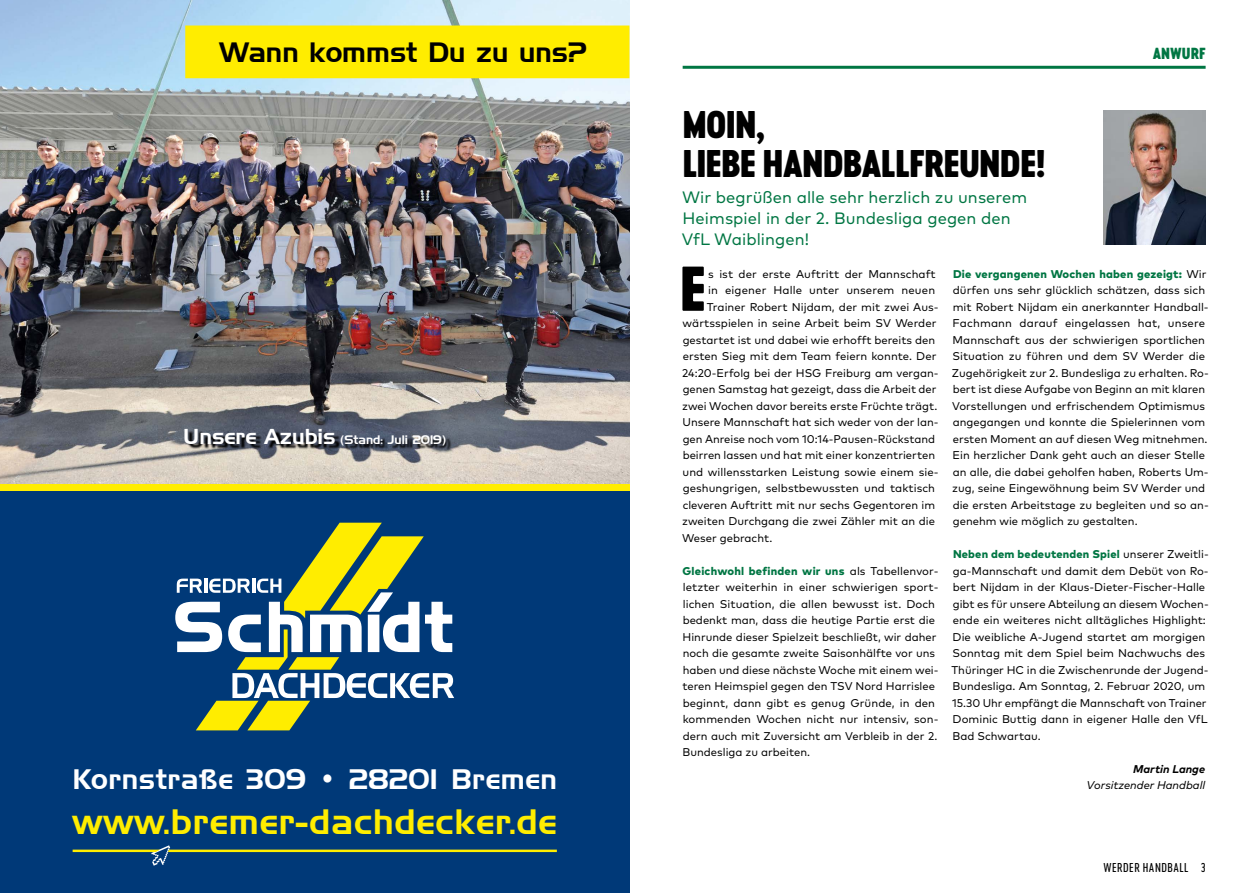
<style>
.page{position:relative;width:1259px;height:893px;background:#fff}
.page>*{position:absolute;margin:0;border:0;box-sizing:border-box;transform-origin:0 0}
.t1{font:58.95px "Cervo Neue Black Neue";color:#000}
.t2{font:36px/39px "Cervo Neue Black Neue";letter-spacing:-.025em;color:#000}
.t3{font:34.35px "Handel Gothic BT";letter-spacing:.025em;color:#ffed00}
.t4{font:27.45px "Handel Gothic BT";letter-spacing:.02em;color:#fff}
.t5{font:27.3px "Handel Gothic BT";color:#000}
.t6{font:16.5px/21px "Mark Pro";letter-spacing:.005em;color:#007643}
.t7{font:15px "Cervo Neue Black Neue";color:#007643}
.t8{font:12px "Handel Gothic BT";color:#fff}
.t9{font:12px "Cervo Neue Regular Neue";letter-spacing:.045em;color:#000}
.t10{font:11.25px/16.5px "Mark Pro";color:#000}
.t11{font:italic 11.25px "Mark Pro";color:#000}
.t12{font:italic 700 11.25px "Mark Pro";color:#000}
.s1{font-size:21px}
.s2{font-weight:800;color:#007643}
</style>
<div class="page">
<hr style="left:682px;top:66px;width:523px;height:3px;background:#007643">
<img style="left:1103px;top:110px;width:102px;height:135px">
<img style="left:0;top:0;width:629px;height:485px">
<div style="left:185px;top:26px;width:444px;height:52px;background:#ffed00"></div>
<svg style="left:187px;top:431px;width:265px;height:20px;background:#4c505b"></svg>
<svg style="left:0;top:485px;width:629px;height:7px;background:#dad311"></svg>
<div style="left:0;top:492px;width:629px;height:401px;background:#003978"></div>
<svg style="left:73px;top:845px;width:484px;height:21px"></svg>
<svg style="left:175px;top:523px;width:279px;height:207px"></svg>
<h3 class="t5" style="left:219px;top:36px;width:369px">Wann kommst Du zu uns?</h3>
<h3 class="t7" style="left:1152px;top:43px;width:54px">ANWURF</h3>
<p class="t8" style="left:183px;top:432px;width:264px"><span class="s1">Unsere Azubis</span> (Stand: Juli 2019)</p>
<h3 class="t4" style="left:73px;top:762px;width:486px">Kornstraße 309 • 28201 Bremen</h3>
<h3 class="t3" style="left:73px;top:801px;width:485px">www.bremer-dachdecker.de</h3>
<h2 class="t2" style="left:682px;top:105px;width:364px">MOIN,<br>LIEBE HANDBALLFREUNDE!</h2>
<h3 class="t6" style="left:682px;top:185px;width:347px">Wir begrüßen alle sehr herzlich zu unserem<br>Heimspiel in der 2. Bundesliga gegen den<br>VfL Waiblingen!</h3>
<h1 class="t1" style="left:679px;top:246px;width:28px">E</h1>
<p class="t10" style="left:708px;top:265px;width:229px">s ist der erste Auftritt der Mannschaft</p>
<p class="t10" style="left:708px;top:281px;width:228px">in eigener Halle unter unserem neuen</p>
<p class="t10" style="left:707px;top:298px;width:233px">Trainer Robert Nijdam, der mit zwei Aus-</p>
<p class="t10" style="left:682px;top:314px;width:255px">wärtsspielen in seine Arbeit beim SV Werder</p>
<p class="t10" style="left:682px;top:331px;width:254px">gestartet ist und dabei wie erhofft bereits den</p>
<p class="t10" style="left:682px;top:347px;width:255px">ersten Sieg mit dem Team feiern konnte. Der</p>
<p class="t10" style="left:682px;top:364px;width:258px">24:20-Erfolg bei der HSG Freiburg am vergan-</p>
<p class="t10" style="left:682px;top:380px;width:255px">genen Samstag hat gezeigt, dass die Arbeit der</p>
<p class="t10" style="left:682px;top:397px;width:257px">zwei Wochen davor bereits erste Früchte trägt.</p>
<p class="t10" style="left:682px;top:413px;width:258px">Unsere Mannschaft hat sich weder von der lan-</p>
<p class="t10" style="left:682px;top:430px;width:254px">gen Anreise noch vom 10:14-Pausen-Rückstand</p>
<p class="t10" style="left:682px;top:446px;width:254px">beirren lassen und hat mit einer konzentrierten</p>
<p class="t10" style="left:682px;top:463px;width:258px">und willensstarken Leistung sowie einem sie-</p>
<p class="t10" style="left:682px;top:479px;width:254px">geshungrigen, selbstbewussten und taktisch</p>
<p class="t10" style="left:682px;top:496px;width:254px">cleveren Auftritt mit nur sechs Gegentoren im</p>
<p class="t10" style="left:682px;top:512px;width:254px">zweiten Durchgang die zwei Zähler mit an die</p>
<p class="t10" style="left:682px;top:529px;width:92px">Weser gebracht.</p>
<p class="t10" style="left:682px;top:562px;width:258px"><span class="s2">Gleichwohl befinden wir uns</span> als Tabellenvor&shy;letzter weiterhin in einer schwierigen sport&shy;lichen Situation, die allen bewusst ist. Doch bedenkt man, dass die heutige Partie erst die Hinrunde dieser Spielzeit beschließt, wir daher noch die gesamte zweite Saisonhälfte vor uns haben und diese nächste Woche mit einem wei&shy;teren Heimspiel gegen den TSV Nord Harrislee beginnt, dann gibt es genug Gründe, in den kommenden Wochen nicht nur intensiv, son&shy;dern auch mit Zuversicht am Verbleib in der 2.<br>Bundesliga zu arbeiten.</p>
<p class="t10" style="left:951px;top:265px;width:258px"><span class="s2">Die vergangenen Wochen haben gezeigt:</span> Wir dürfen uns sehr glücklich schätzen, dass sich mit Robert Nijdam ein anerkannter Handball-Fachmann darauf eingelassen hat, unsere Mannschaft aus der schwierigen sportlichen Situation zu führen und dem SV Werder die Zugehörigkeit zur 2. Bundesliga zu erhalten. Ro&shy;bert ist diese Aufgabe von Beginn an mit klaren Vorstellungen und erfrischendem Optimismus angegangen und konnte die Spielerinnen vom ersten Moment an auf diesen Weg mitnehmen.<br>Ein herzlicher Dank geht auch an dieser Stelle an alle, die dabei geholfen haben, Roberts Um&shy;zug, seine Eingewöhnung beim SV Werder und die ersten Arbeitstage zu begleiten und so an&shy;genehm wie möglich zu gestalten.</p>
<p class="t10" style="left:951px;top:545px;width:259px"><span class="s2">Neben dem bedeutenden Spiel</span> unserer Zweitli&shy;ga-Mannschaft und damit dem Debüt von Ro&shy;bert Nijdam in der Klaus-Dieter-Fischer-Halle gibt es für unsere Abteilung an diesem Wochen&shy;ende ein weiteres nicht alltägliches Highlight:<br>Die weibliche A-Jugend startet am morgigen Sonntag mit dem Spiel beim Nachwuchs des Thüringer HC in die Zwischenrunde der Jugend-Bundesliga. Am Sonntag, 2. Februar 2020, um 15.30 Uhr empfängt die Mannschaft von Trainer Dominic Buttig dann in eigener Halle den VfL Bad Schwartau.</p>
<p class="t12" style="left:1133px;top:760px;width:73px">Martin Lange</p>
<p class="t11" style="left:1086px;top:777px;width:120px">Vorsitzender Handball</p>
<p class="t9" style="left:1103px;top:860px;width:104px">WERDER HANDBALL 3</p>
</div>
